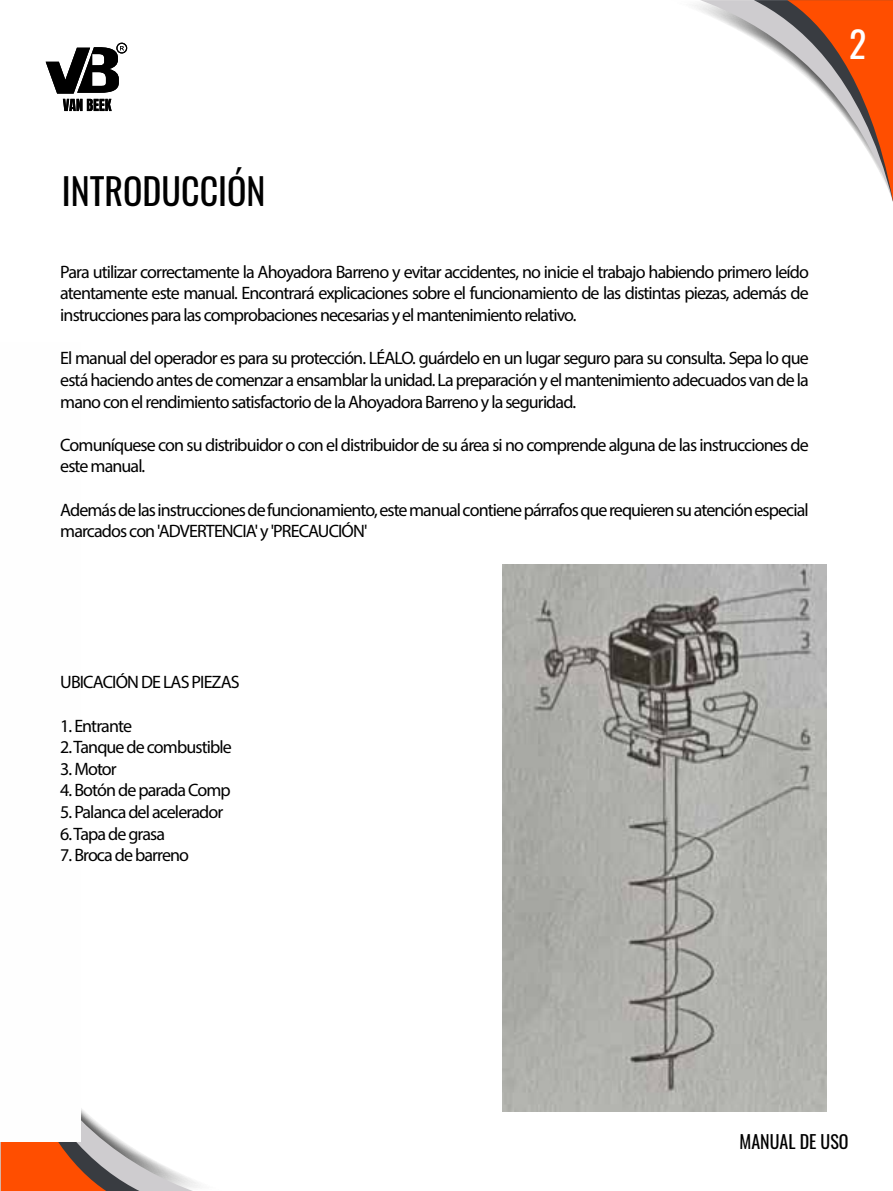
<style>
.page{position:relative;width:893px;height:1191px;background:#fff}
.page>*{position:absolute;margin:0;border:0;box-sizing:border-box;transform-origin:0 0}
.t1{font:36px "Oswald";color:#000}
.t2{font:36px "Oswald";color:#fff}
.t3{font:18px/21.6px "Myriad Pro";letter-spacing:-.05em;color:#000;text-align:justify}
.t4{font:18px "Oswald";color:#000}
</style>
<div class="page">
<svg style="left:700px;top:0;width:193px;height:202px"></svg>
<svg style="left:1px;top:1108px;width:193px;height:83px"></svg>
<svg style="left:46px;top:43px;width:81px;height:68px"></svg>
<img style="left:1px;top:1108px;width:80px;height:33px">
<img style="left:502px;top:564px;width:324px;height:548px">
<h1 class="t2" style="left:849px;top:12px;width:19px">2</h1>
<h1 class="t1" style="left:62px;top:159px;width:205px">INTRODUCCIÓN</h1>
<p class="t3" style="left:60px;top:261px;width:750px">Para utilizar correctamente la Ahoyadora Barreno y evitar accidentes, no inicie el trabajo habiendo primero leído atentamente este manual. Encontrará explicaciones sobre el funcionamiento de las distintas piezas, además de instrucciones para las comprobaciones necesarias y el mantenimiento relativo.</p>
<p class="t3" style="left:60px;top:347px;width:750px">El manual del operador es para su protección. LÉALO. guárdelo en un lugar seguro para su consulta. Sepa lo que está haciendo antes de comenzar a ensamblar la unidad. La preparación y el mantenimiento adecuados van de la mano con el rendimiento satisfactorio de la Ahoyadora Barreno y la seguridad.</p>
<p class="t3" style="left:60px;top:433px;width:750px">Comuníquese con su distribuidor o con el distribuidor de su área si no comprende alguna de las instrucciones de este manual.</p>
<p class="t3" style="left:60px;top:498px;width:750px">Además de las instrucciones de funcionamiento, este manual contiene párrafos que requieren su atención especial marcados con 'ADVERTENCIA' y 'PRECAUCIÓN'</p>
<p class="t3" style="left:60px;top:671px;width:181px">UBICACIÓN DE LAS PIEZAS</p>
<p class="t3" style="left:60px;top:714px;width:73px">1. Entrante</p>
<p class="t3" style="left:60px;top:736px;width:173px">2. Tanque de combustible</p>
<p class="t3" style="left:60px;top:757px;width:58px">3. Motor</p>
<p class="t3" style="left:60px;top:779px;width:172px">4. Botón de parada Comp</p>
<p class="t3" style="left:60px;top:801px;width:164px">5. Palanca del acelerador</p>
<p class="t3" style="left:60px;top:822px;width:106px">6. Tapa de grasa</p>
<p class="t3" style="left:60px;top:844px;width:130px">7. Broca de barreno</p>
<p class="t4" style="left:739px;top:1125px;width:111px">MANUAL DE USO</p>
</div>
